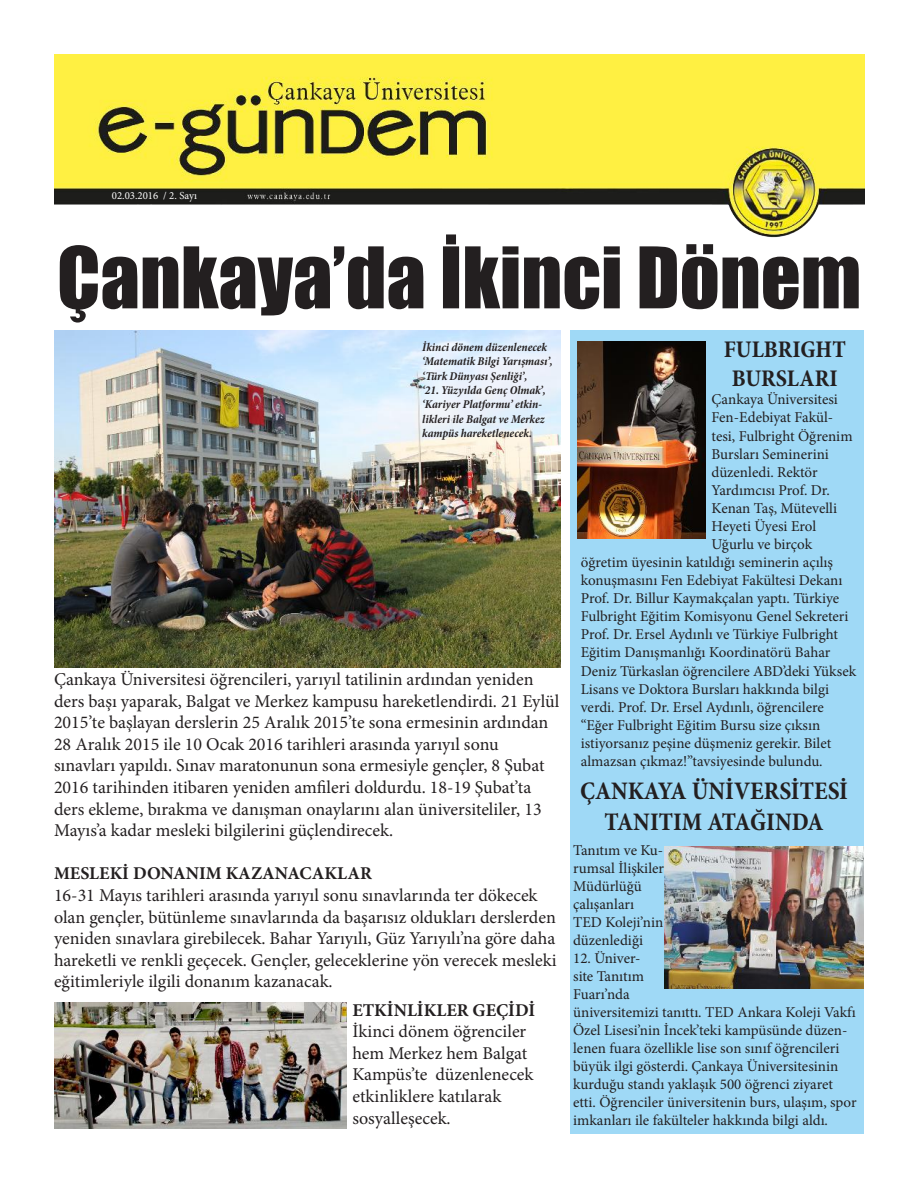
<style>
.page{position:relative;width:918px;height:1188px;background:#fff}
.page>*{position:absolute;margin:0;border:0;box-sizing:border-box;transform-origin:0 0}
.t1{font:78.45px "Impact";color:#231f20}
.t2{font:700 condensed 25.5px "Minion Pro";color:#231f20}
.t3{font:700 condensed 24.15px "Minion Pro";color:#231f20}
.t4{font:18px/21.6px "Minion Pro";color:#231f20}
.t5{font:700 18px "Minion Pro";color:#231f20}
.t6{font:15px/18px "Minion Pro";color:#231f20}
.t7{font:italic 700 condensed 12px/14.4px "Minion Pro";letter-spacing:-.005em;color:#231f20}
.t8{font:10.8px "Minion Pro";color:#fff}
</style>
<div class="page">
<img style="left:54px;top:54px;width:810px;height:184px">
<div style="left:570px;top:330px;width:294px;height:804px;background:#9fd9f6"></div>
<img style="left:54px;top:330px;width:506px;height:338px">
<img style="left:55px;top:1002px;width:291px;height:126px">
<img style="left:578px;top:342px;width:128px;height:196px">
<img style="left:664px;top:846px;width:200px;height:143px">
<p class="t8" style="left:112px;top:189px;width:87px">02.03.2016 / 2. Sayı</p>
<p class="t1" style="left:57px;top:217px;width:806px">Çankaya’da İkinci Dönem</p>
<p class="t7" style="left:422px;top:340px;width:132px">İkinci dönem düzenlenecek ‘Matematik Bilgi Yarışması’, ‘Türk Dünyası Şenliği’,<br>‘21. Yüzyılda Genç Olmak’, ‘Kariyer Platformu’ etkin&shy;likleri ile Balgat ve Merkez kampüs hareketlenecek.</p>
<p class="t3" style="left:724px;top:333px;width:124px">FULBRIGHT</p>
<p class="t3" style="left:732px;top:362px;width:107px">BURSLARI</p>
<p class="t6" style="left:712px;top:391px;width:128px">Çankaya Üniversitesi</p>
<p class="t6" style="left:712px;top:409px;width:123px">Fen-Edebiyat Fakül-</p>
<p class="t6" style="left:712px;top:427px;width:143px">tesi, Fulbright Öğrenim</p>
<p class="t6" style="left:712px;top:445px;width:119px">Bursları Seminerini</p>
<p class="t6" style="left:712px;top:463px;width:108px">düzenledi. Rektör</p>
<p class="t6" style="left:712px;top:481px;width:120px">Yardımcısı Prof. Dr.</p>
<p class="t6" style="left:712px;top:499px;width:127px">Kenan Taş, Mütevelli</p>
<p class="t6" style="left:712px;top:517px;width:106px">Heyeti Üyesi Erol</p>
<p class="t6" style="left:712px;top:535px;width:102px">Uğurlu ve birçok</p>
<p class="t6" style="left:581px;top:553px;width:254px">öğretim üyesinin katıldığı seminerin açılış</p>
<p class="t6" style="left:581px;top:571px;width:263px">konuşmasını Fen Edebiyat Fakültesi Dekanı</p>
<p class="t6" style="left:581px;top:590px;width:260px">Prof. Dr. Billur Kaymakçalan yaptı. Türkiye</p>
<p class="t6" style="left:581px;top:608px;width:269px">Fulbright Eğitim Komisyonu Genel Sekreteri</p>
<p class="t6" style="left:581px;top:626px;width:259px">Prof. Dr. Ersel Aydınlı ve Türkiye Fulbright</p>
<p class="t6" style="left:581px;top:644px;width:251px">Eğitim Danışmanlığı Koordinatörü Bahar</p>
<p class="t6" style="left:581px;top:662px;width:277px">Deniz Türkaslan öğrencilere ABD’deki Yüksek</p>
<p class="t6" style="left:581px;top:680px;width:250px">Lisans ve Doktora Bursları hakkında bilgi</p>
<p class="t6" style="left:581px;top:698px;width:245px">verdi. Prof. Dr. Ersel Aydınlı, öğrencilere</p>
<p class="t6" style="left:581px;top:716px;width:241px">“Eğer Fulbright Eğitim Bursu size çıksın</p>
<p class="t6" style="left:581px;top:734px;width:252px">istiyorsanız peşine düşmeniz gerekir. Bilet</p>
<p class="t6" style="left:581px;top:752px;width:243px">almazsan çıkmaz!”tavsiyesinde bulundu.</p>
<p class="t2" style="left:580px;top:773px;width:269px">ÇANKAYA ÜNİVERSİTESİ</p>
<p class="t2" style="left:605px;top:804px;width:221px">TANITIM ATAĞINDA</p>
<p class="t6" style="left:573px;top:842px;width:92px">Tanıtım ve Ku&shy;rumsal İlişkiler<br>Müdürlüğü çalışanları<br>TED Koleji’nin düzenlediği</p>
<p class="t6" style="left:573px;top:950px;width:285px">12. Üniver-<br>site Tanıtım<br>Fuarı’nda<br>üniversitemizi tanıttı. TED Ankara Koleji Vakfı Özel Lisesi’nin İncek’teki kampüsünde düzen&shy;lenen fuara özellikle lise son sınıf öğrencileri büyük ilgi gösterdi. Çankaya Üniversitesinin kurduğu standı yaklaşık 500 öğrenci ziyaret etti. Öğrenciler üniversitenin burs, ulaşım, spor imkanları ile fakülteler hakkında bilgi aldı.</p>
<p class="t4" style="left:54px;top:669px;width:507px">Çankaya Üniversitesi öğrencileri, yarıyıl tatilinin ardından yeniden ders başı yaparak, Balgat ve Merkez kampusu hareketlendirdi. 21 Eylül 2015’te başlayan derslerin 25 Aralık 2015’te sona ermesinin ardından 28 Aralık 2015 ile 10 Ocak 2016 tarihleri arasında yarıyıl sonu sınavları yapıldı. Sınav maratonunun sona ermesiyle gençler, 8 Şubat 2016 tarihinden itibaren yeniden amfileri doldurdu. 18-19 Şubat’ta ders ekleme, bırakma ve danışman onaylarını alan üniversiteliler, 13<br>Mayıs’a kadar mesleki bilgilerini güçlendirecek.</p>
<p class="t5" style="left:54px;top:861px;width:320px">MESLEKİ DONANIM KAZANACAKLAR</p>
<p class="t4" style="left:54px;top:885px;width:504px">16-31 Mayıs tarihleri arasında yarıyıl sonu sınavlarında ter dökecek olan gençler, bütünleme sınavlarında da başarısız oldukları derslerden yeniden sınavlara girebilecek. Bahar Yarıyılı, Güz Yarıyılı’na göre daha hareketli ve renkli geçecek. Gençler, geleceklerine yön verecek mesleki eğitimleriyle ilgili donanım kazanacak.</p>
<p class="t5" style="left:352px;top:997px;width:184px">ETKİNLİKLER GEÇİDİ</p>
<p class="t4" style="left:352px;top:1021px;width:183px">İkinci dönem öğrenciler hem Merkez hem Balgat<br>Kampüs’te düzenlenecek etkinliklere katılarak sosyalleşecek.</p>
</div>
